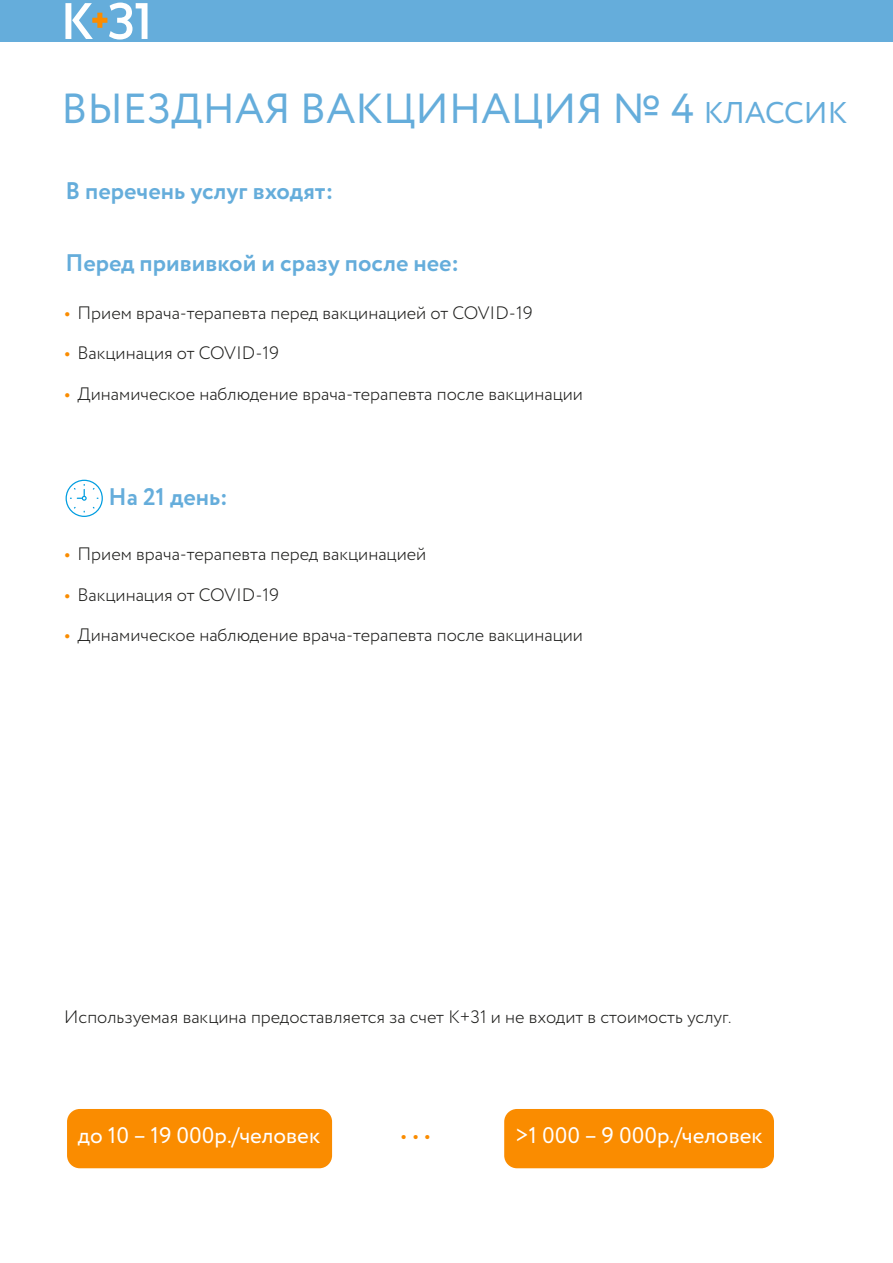
<style>
.page{position:relative;width:893px;height:1263px;background:#fff}
.page>*{position:absolute;margin:0;border:0;box-sizing:border-box;transform-origin:0 0}
.t1{font:42px "Circe";color:#65addb}
.t2{font:37.5px "Circe";color:#fa8c00}
.t3{font:700 24px "Circe";color:#65addb}
.t4{font:22.5px "Circe";color:#fff}
.t5{font:300 18px "Circe";color:#1d1d1b}
.s1{font-size:30px}
.s2{font-weight:700;color:#fa8c00}
</style>
<div class="page">
<div style="left:67px;top:1109px;width:265px;height:59px;background:#fa8c00;border-radius:13px"></div>
<div style="left:504px;top:1109px;width:270px;height:59px;background:#fa8c00;border-radius:13px"></div>
<div style="left:0;top:1px;width:893px;height:41px;background:#65addb"></div>
<svg style="left:66px;top:480px;width:37px;height:37px"></svg>
<svg style="left:65px;top:3px;width:83px;height:37px"></svg>
<h1 class="t1" style="left:61px;top:80px;width:787px">ВЫЕЗДНАЯ ВАКЦИНАЦИЯ № 4 <span class="s1">КЛАССИК</span></h1>
<h3 class="t3" style="left:65px;top:175px;width:269px">В перечень услуг входят:</h3>
<h3 class="t3" style="left:65px;top:247px;width:395px">Перед прививкой и сразу после нее:</h3>
<p class="t5" style="left:65px;top:301px;width:469px"><span class="s2">•</span> Прием врача-терапевта перед вакцинацией от COVID-19</p>
<p class="t5" style="left:65px;top:341px;width:216px"><span class="s2">•</span> Вакцинация от COVID-19</p>
<p class="t5" style="left:65px;top:382px;width:520px"><span class="s2">•</span> Динамическое наблюдение врача-терапевта после вакцинации</p>
<h3 class="t3" style="left:109px;top:480px;width:121px">На 21 день:</h3>
<p class="t5" style="left:65px;top:542px;width:363px"><span class="s2">•</span> Прием врача-терапевта перед вакцинацией</p>
<p class="t5" style="left:65px;top:583px;width:216px"><span class="s2">•</span> Вакцинация от COVID-19</p>
<p class="t5" style="left:65px;top:623px;width:520px"><span class="s2">•</span> Динамическое наблюдение врача-терапевта после вакцинации</p>
<p class="t5" style="left:64px;top:1005px;width:669px">Используемая вакцина предоставляется за счет К+31 и не входит в стоимость услуг.</p>
<p class="t4" style="left:78px;top:1120px;width:244px">до 10 – 19 000р./человек</p>
<p class="t4" style="left:515px;top:1120px;width:249px">&gt;1 000 – 9 000р./человек</p>
<h2 class="t2" style="left:400px;top:1101px;width:33px">...</h2>
</div>
